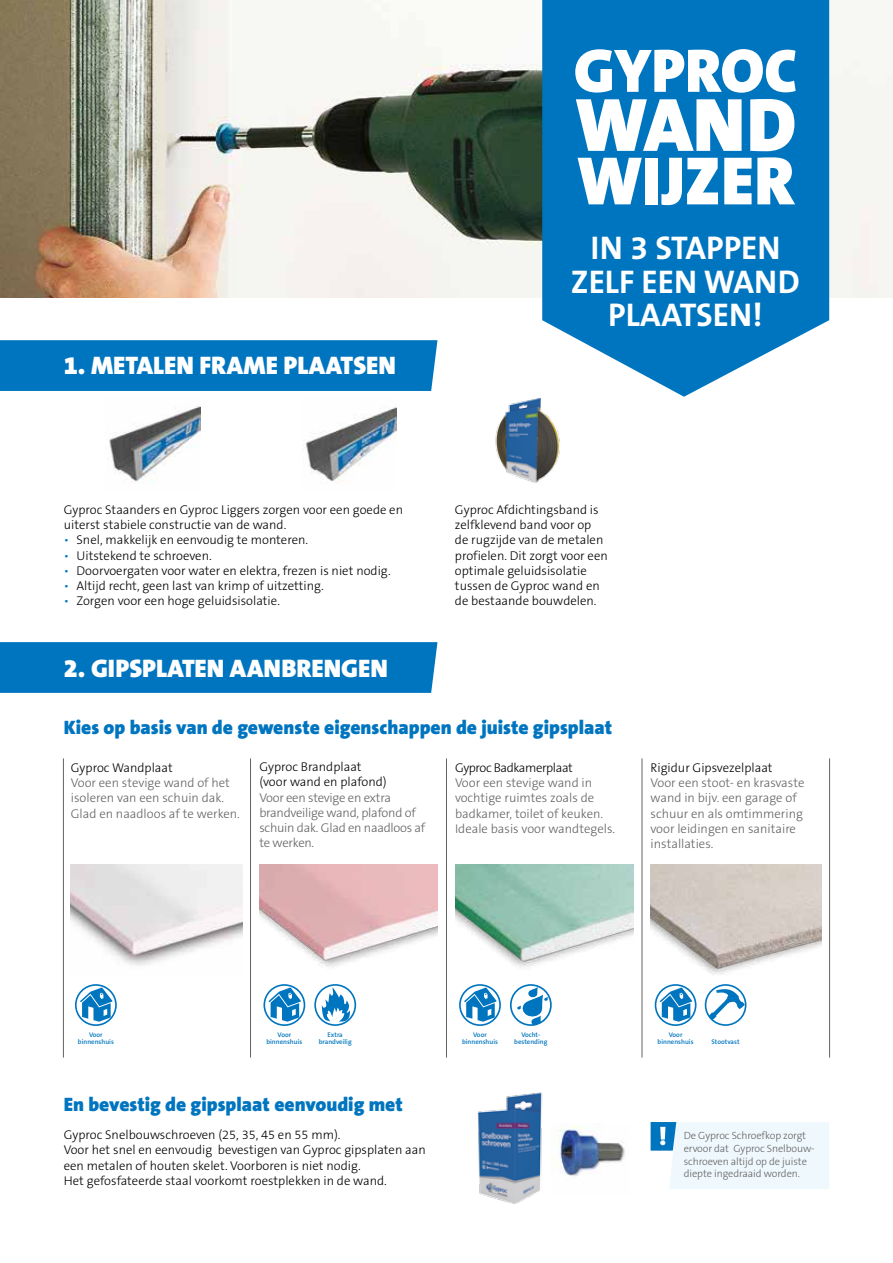
<style>
.page{position:relative;width:893px;height:1263px;background:#fff}
.page>*{position:absolute;margin:0;border:0;box-sizing:border-box;transform-origin:0 0}
.t1{font:900 76.35px "The Sans B9";color:#fff}
.t2{font:900 69px "The Sans B9";color:#fff}
.t3{font:900 61.95px "The Sans B9";color:#fff}
.t4{font:700 33px/33.3px "The Sans B7";color:#fff;text-align:center}
.t5{font:900 25.5px "The Sans B9";color:#fff}
.t6{font:900 19.5px "The Sans B9";color:#0075bf}
.t7{font:300 12.75px/15.3px "The Sans B3";color:#000}
.t8{font:300 12.75px/15.3px "The Sans B3";color:#646363}
.t9{font:300 12.75px/15.3px "The Sans B3";letter-spacing:-.02em;color:#646363}
.t10{font:300 12.75px "The Sans B3";letter-spacing:-.03em;color:#000}
.t11{font:300 10.5px/12.6px "The Sans B3";letter-spacing:-.01em;color:#646363}
.t12{font:600 6.75px/6.8px "The Sans B6";color:#0075bf;text-align:center}
.s1{color:#0075bf}
</style>
<div class="page">
<img style="left:0;top:0;width:542px;height:298px">
<div style="left:829px;top:0;width:64px;height:298px;background:#f5f6f1"></div>
<svg style="left:542px;top:0;width:287px;height:397px;background:#1982c4"></svg>
<img style="left:495px;top:396px;width:85px;height:87px">
<img style="left:107px;top:406px;width:94px;height:77px">
<img style="left:302px;top:407px;width:94px;height:76px">
<div style="left:0;top:340px;width:437px;height:51px;background:#0075bf"></div>
<div style="left:0;top:642px;width:437px;height:51px;background:#0075bf"></div>
<svg style="left:706px;top:985px;width:40px;height:40px"></svg>
<div style="left:705px;top:984px;width:41px;height:42px;border:2px solid #0075bf;border-radius:50%"></div>
<svg style="left:709px;top:989px;width:36px;height:31px"></svg>
<img style="left:71px;top:865px;width:171px;height:101px">
<img style="left:259px;top:865px;width:179px;height:102px">
<img style="left:455px;top:865px;width:179px;height:103px">
<img style="left:651px;top:865px;width:171px;height:110px">
<svg style="left:80px;top:987px;width:33px;height:35px"></svg>
<div style="left:75px;top:984px;width:42px;height:42px;border:2px solid #0075bf;border-radius:50%"></div>
<svg style="left:268px;top:987px;width:33px;height:35px"></svg>
<div style="left:263px;top:984px;width:42px;height:42px;border:2px solid #0075bf;border-radius:50%"></div>
<svg style="left:464px;top:987px;width:33px;height:35px"></svg>
<div style="left:459px;top:984px;width:42px;height:42px;border:2px solid #0075bf;border-radius:50%"></div>
<svg style="left:659px;top:987px;width:33px;height:35px"></svg>
<div style="left:655px;top:984px;width:41px;height:42px;border:2px solid #0075bf;border-radius:50%"></div>
<svg style="left:322px;top:987px;width:29px;height:36px"></svg>
<div style="left:314px;top:984px;width:42px;height:42px;border:2px solid #0075bf;border-radius:50%"></div>
<svg style="left:517px;top:987px;width:31px;height:39px"></svg>
<div style="left:510px;top:984px;width:42px;height:42px;border:2px solid #0075bf;border-radius:50%"></div>
<hr style="left:250px;top:758px;width:1px;height:299px;background:#646363">
<hr style="left:446px;top:758px;width:1px;height:299px;background:#646363">
<hr style="left:642px;top:758px;width:1px;height:299px;background:#646363">
<hr style="left:829px;top:758px;width:1px;height:299px;background:#646363">
<hr style="left:63px;top:758px;width:1px;height:299px;background:#646363">
<svg style="left:651px;top:1122px;width:178px;height:67px"></svg>
<img style="left:477px;top:1092px;width:66px;height:112px">
<img style="left:551px;top:1125px;width:74px;height:51px">
<h3 class="t3" style="left:574px;top:38px;width:226px">GYPROC</h3>
<h1 class="t1" style="left:575px;top:84px;width:223px">WAND</h1>
<h2 class="t2" style="left:577px;top:144px;width:219px">WIJZER</h2>
<h3 class="t5" style="left:64px;top:352px;width:334px">1. METALEN FRAME PLAATSEN</h3>
<p class="t7" style="left:64px;top:502px;width:341px">Gyproc Staanders en Gyproc Liggers zorgen voor een goede en uiterst stabiele constructie van de wand.</p>
<p class="t7" style="left:64px;top:533px;width:246px"><span class="s1">•</span> Snel, makkelijk en eenvoudig te monteren.</p>
<p class="t7" style="left:64px;top:548px;width:149px"><span class="s1">•</span> Uitstekend te schroeven.</p>
<p class="t7" style="left:64px;top:563px;width:328px"><span class="s1">•</span> Doorvoergaten voor water en elektra, frezen is niet nodig.</p>
<p class="t7" style="left:64px;top:579px;width:262px"><span class="s1">•</span> Altijd recht, geen last van krimp of uitzetting.</p>
<p class="t7" style="left:64px;top:594px;width:218px"><span class="s1">•</span> Zorgen voor een hoge geluidsisolatie.</p>
<h3 class="t5" style="left:64px;top:654px;width:326px">2. GIPSPLATEN AANBRENGEN</h3>
<h3 class="t4" style="left:571px;top:233px;width:231px">IN 3 STAPPEN<br>ZELF EEN WAND<br>PLAATSEN!</h3>
<p class="t7" style="left:455px;top:502px;width:154px">Gyproc Afdichtingsband is zelfklevend band voor op de rugzijde van de metalen profielen. Dit zorgt voor een optimale geluidsisolatie tussen de Gyproc wand en de bestaande bouwdelen.</p>
<h3 class="t6" style="left:64px;top:716px;width:550px">Kies op basis van de gewenste eigenschappen de juiste gipsplaat</h3>
<p class="t7" style="left:71px;top:760px;width:103px">Gyproc Wandplaat</p>
<p class="t8" style="left:71px;top:776px;width:171px">Voor een stevige wand of het isoleren van een schuin dak.<br>Glad en naadloos af te werken.</p>
<p class="t7" style="left:259px;top:759px;width:129px">Gyproc Brandplaat (voor wand en plafond)</p>
<p class="t9" style="left:259px;top:790px;width:167px">Voor een stevige en extra brandveilige wand, plafond of schuin dak. Glad en naadloos af te werken.</p>
<p class="t10" style="left:455px;top:761px;width:119px">Gyproc Badkamerplaat</p>
<p class="t8" style="left:455px;top:776px;width:162px">Voor een stevige wand in vochtige ruimtes zoals de badkamer, toilet of keuken.<br>Ideale basis voor wandtegels.</p>
<p class="t7" style="left:651px;top:760px;width:123px">Rigidur Gipsvezelplaat</p>
<p class="t8" style="left:651px;top:776px;width:155px">Voor een stoot- en krasvaste wand in bijv. een garage of schuur en als omtimmering voor leidingen en sanitaire installaties.</p>
<p class="t12" style="left:319px;top:1032px;width:35px">Extra brandveilig</p>
<p class="t12" style="left:514px;top:1032px;width:35px">Vocht&shy;bestending</p>
<p class="t12" style="left:78px;top:1032px;width:37px">Voor binnenshuis</p>
<p class="t12" style="left:266px;top:1032px;width:37px">Voor binnenshuis</p>
<p class="t12" style="left:462px;top:1032px;width:37px">Voor binnenshuis</p>
<p class="t12" style="left:658px;top:1032px;width:37px">Voor binnenshuis</p>
<p class="t12" style="left:712px;top:1038px;width:29px">Stootvast</p>
<h3 class="t6" style="left:64px;top:1094px;width:341px">En bevestig de gipsplaat eenvoudig met</h3>
<p class="t7" style="left:64px;top:1127px;width:363px">Gyproc Snelbouwschroeven (25, 35, 45 en 55 mm).<br>Voor het snel en eenvoudig bevestigen van Gyproc gipsplaten aan een metalen of houten skelet. Voorboren is niet nodig.<br>Het gefosfateerde staal voorkomt roestplekken in de wand.</p>
<p class="t11" style="left:684px;top:1130px;width:132px">De Gyproc Schroefkop zorgt ervoor dat Gyproc Snelbouw&shy;schroeven altijd op de juiste diepte ingedraaid worden.</p>
</div>
